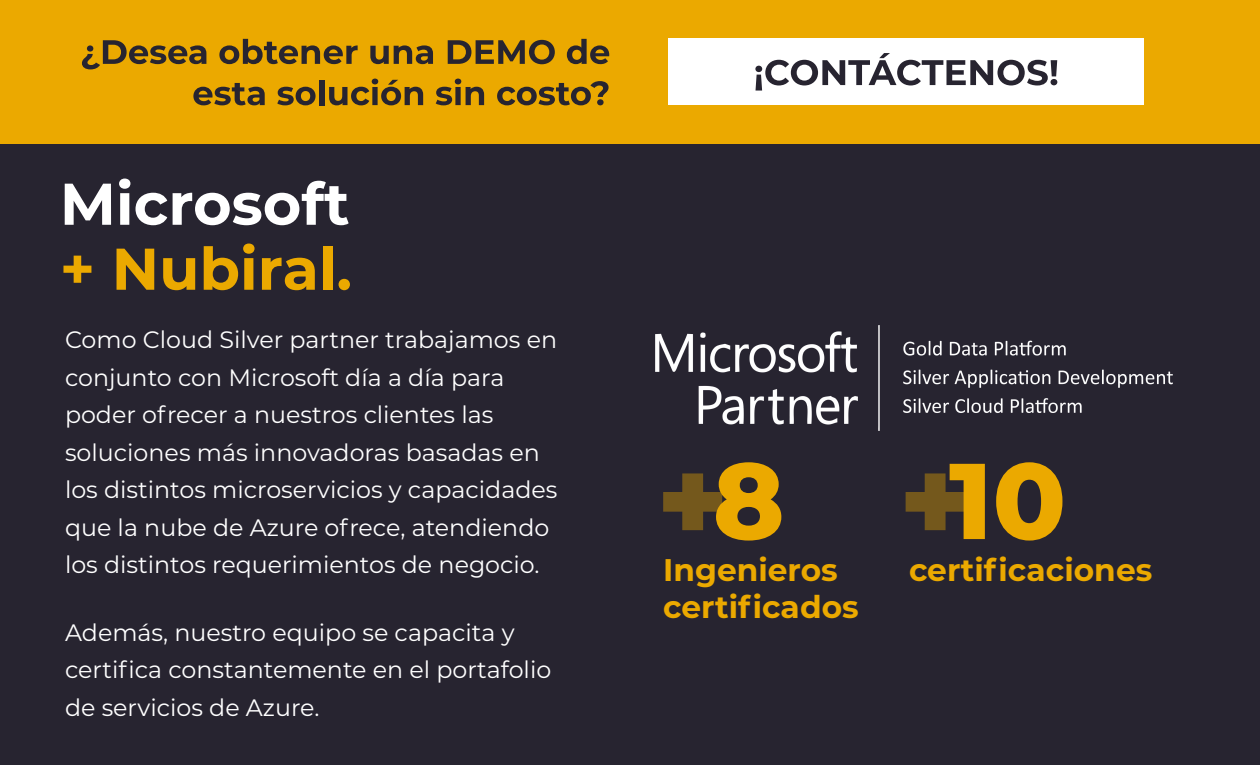
<style>
.page{position:relative;width:1260px;height:765px;background:#272430}
.page>*{position:absolute;margin:0;border:0;box-sizing:border-box;transform-origin:0 0}
.t1{font:800 107.5px "Montserrat";color:#eba900}
.t2{font:700 58.75px "Montserrat";color:#fff}
.t3{font:700 58.75px "Montserrat";color:#eba900}
.t4{font:700 31.25px "Montserrat";color:#eba900}
.t5{font:23.75px/37.5px "Montserrat";color:#fff}
</style>
<div class="page">
<div style="left:0;top:0;width:1260px;height:144px;background:#eba900"></div>
<svg style="left:663px;top:473px;width:59px;height:57px"></svg>
<svg style="left:906px;top:473px;width:59px;height:57px"></svg>
<div style="left:668px;top:39px;width:476px;height:66px;background:#fff"></div>
<svg style="left:82px;top:40px;width:124px;height:29px"></svg>
<svg style="left:219px;top:39px;width:139px;height:25px"></svg>
<svg style="left:370px;top:45px;width:63px;height:19px"></svg>
<svg style="left:448px;top:40px;width:107px;height:24px"></svg>
<svg style="left:567px;top:39px;width:42px;height:25px"></svg>
<svg style="left:193px;top:83px;width:72px;height:22px"></svg>
<svg style="left:277px;top:87px;width:39px;height:18px"></svg>
<div style="left:319px;top:80px;width:5px;height:25px;background:#272430"></div>
<svg style="left:329px;top:79px;width:94px;height:26px"></svg>
<svg style="left:436px;top:79px;width:48px;height:26px"></svg>
<svg style="left:497px;top:81px;width:112px;height:24px"></svg>
<svg style="left:755px;top:53px;width:302px;height:38px"></svg>
<img style="left:655px;top:325px;width:517px;height:105px">
<h2 class="t2" style="left:60px;top:162px;width:291px">Microsoft</h2>
<h2 class="t3" style="left:60px;top:227px;width:294px">+ Nubiral.</h2>
<p class="t5" style="left:65px;top:320px;width:494px">Como Cloud Silver partner trabajamos en conjunto con Microsoft día a día para poder ofrecer a nuestros clientes las soluciones más innovadoras basadas en los distintos microservicios y capacidades que la nube de Azure ofrece, atendiendo los distintos requerimientos de negocio.</p>
<p class="t5" style="left:65px;top:613px;width:488px">Además, nuestro equipo se capacita y certifica constantemente en el portafolio de servicios de Azure.</p>
<h1 class="t1" style="left:713px;top:422px;width:73px">8</h1>
<h1 class="t1" style="left:949px;top:422px;width:119px">10</h1>
<h3 class="t4" style="left:663px;top:547px;width:176px">Ingenieros</h3>
<h3 class="t4" style="left:909px;top:547px;width:245px">certificaciones</h3>
<h3 class="t4" style="left:663px;top:584px;width:197px">certificados</h3>
</div>
